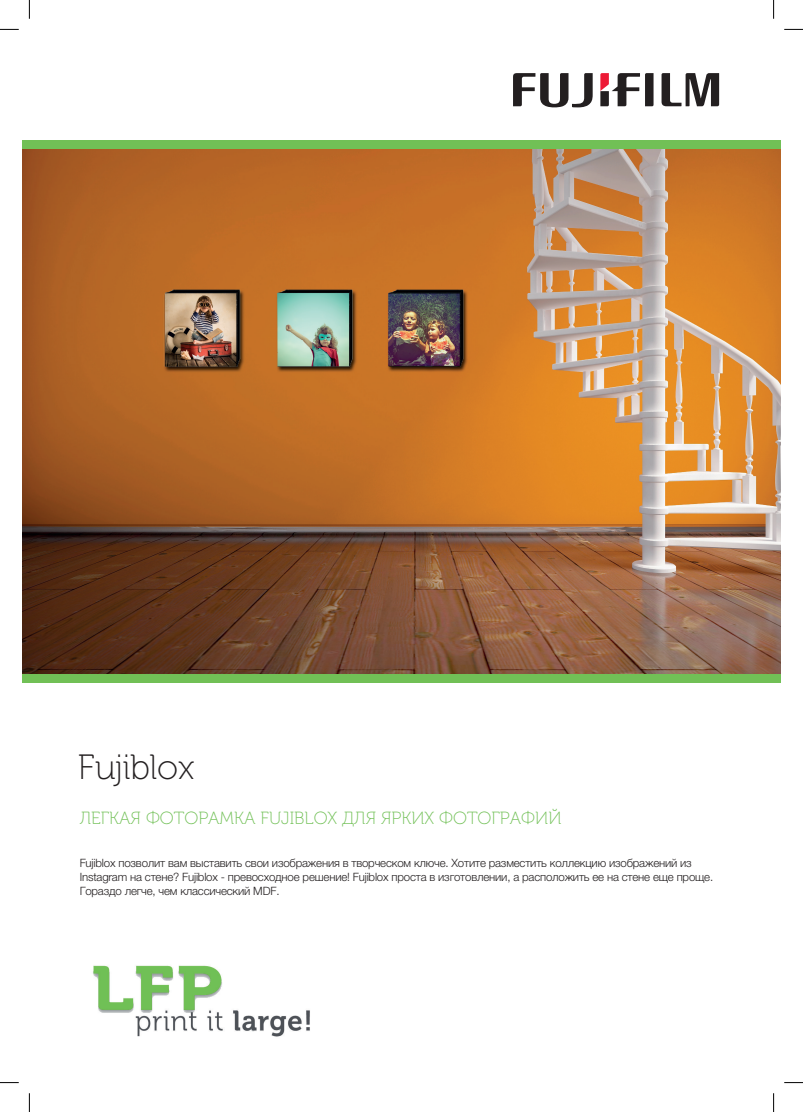
<style>
.page{position:relative;width:803px;height:1112px;background:#fff}
.page>*{position:absolute;margin:0;border:0;box-sizing:border-box;transform-origin:0 0}
.t1{font:35.12px "Museo Cyrl 100";color:#231f20}
.t2{font:17.62px "Museo Cyrl 100";color:#71c056}
.t3{font:300 11.5px/13.8px "Helvetica Neue";letter-spacing:-.015em;color:#231f20}
</style>
<div class="page">
<img style="left:22px;top:149px;width:759px;height:524px">
<svg style="left:661px;top:73px;width:58px;height:33px"></svg>
<svg style="left:513px;top:73px;width:80px;height:35px"></svg>
<svg style="left:600px;top:73px;width:53px;height:33px"></svg>
<div style="left:22px;top:140px;width:759px;height:9px;background:#71c056"></div>
<div style="left:22px;top:673px;width:759px;height:9px;background:#71c056"></div>
<img style="left:93px;top:965px;width:217px;height:72px">
<svg style="left:0;top:29px;width:19px;height:1px"></svg>
<svg style="left:784px;top:29px;width:19px;height:1px"></svg>
<svg style="left:0;top:1082px;width:19px;height:1px"></svg>
<svg style="left:784px;top:1082px;width:19px;height:1px"></svg>
<svg style="left:29px;top:0;width:1px;height:19px"></svg>
<svg style="left:29px;top:1093px;width:1px;height:18px"></svg>
<svg style="left:773px;top:0;width:1px;height:19px"></svg>
<svg style="left:773px;top:1093px;width:1px;height:18px"></svg>
<h1 class="t1" style="left:78px;top:748px;width:118px">Fujiblox</h1>
<h2 class="t2" style="left:80px;top:808px;width:483px">ЛЕГКАЯ ФОТОРАМКА FUJIBLOX ДЛЯ ЯРКИХ ФОТОГРАФИЙ</h2>
<p class="t3" style="left:80px;top:855px;width:635px">Fujiblox позволит вам выставить свои изображения в творческом ключе. Хотите разместить коллекцию изображений из<br>Instagram на стене? Fujiblox - превосходное решение! Fujiblox проста в изготовлении, а расположить ее на стене еще проще.<br>Гораздо легче, чем классический MDF.</p>
</div>
